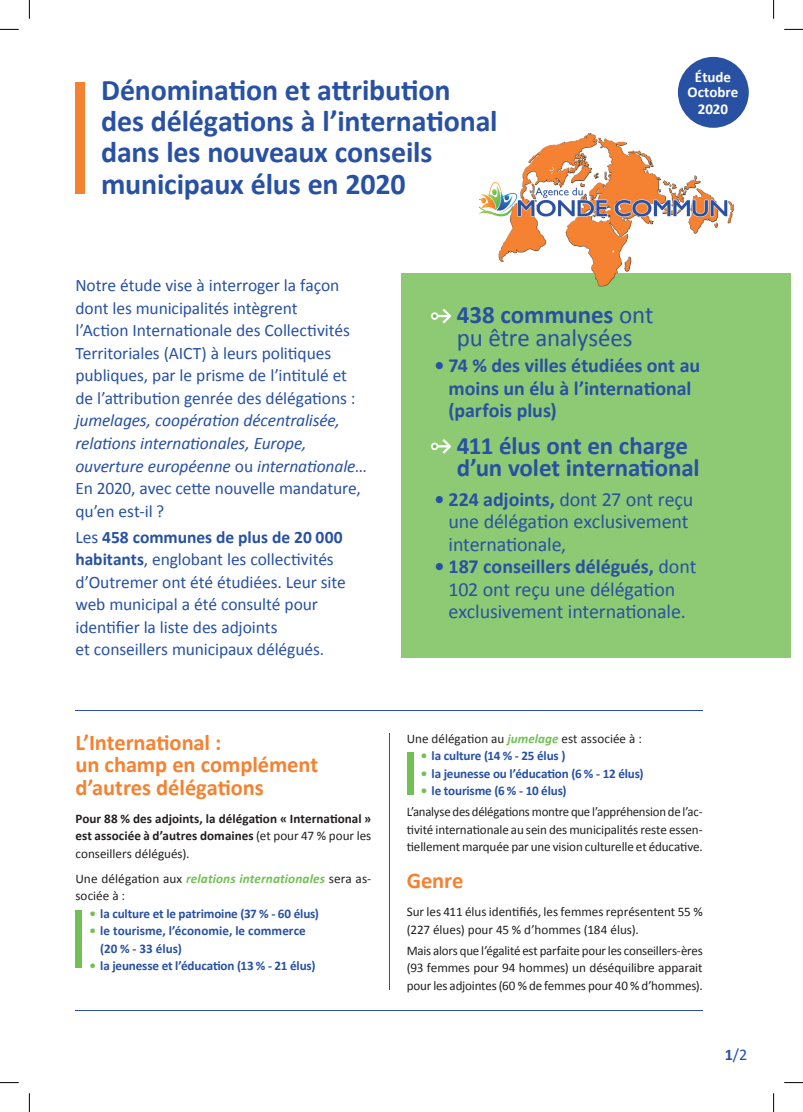
<style>
.page{position:relative;width:803px;height:1112px;background:#fff}
.page>*{position:absolute;margin:0;border:0;box-sizing:border-box;transform-origin:0 0}
.t1{font:700 30px/31.2px "Calibri";letter-spacing:-.005em;color:#2851a3}
.t2{font:700 25px/22.5px "Calibri";letter-spacing:-.005em;color:#2851a3}
.t3{font:25px/22.5px "Calibri";letter-spacing:-.01em;color:#2851a3}
.t4{font:700 22.5px/22.5px "Calibri";letter-spacing:-.005em;color:#f48231}
.t5{font:20px/22.5px "Calibri";letter-spacing:-.005em;color:#2851a3}
.t6{font:700 20px/22.5px "Calibri";letter-spacing:-.005em;color:#2851a3}
.t7{font:17.5px/22.5px "Calibri";letter-spacing:-.005em;color:#2851a3}
.t8{font:italic 17.5px/22.5px "Calibri";letter-spacing:-.01em;color:#2851a3}
.t9{font:16.25px "Calibri";color:#2851a3}
.t10{font:700 15px/15px "Calibri";color:#fff;text-align:center}
.t11{font:13.12px/17.5px "Calibri";letter-spacing:-.01em;color:#231f20}
.t12{font:700 13.12px/17.5px "Calibri";letter-spacing:-.01em;color:#2851a3}
.t13{font:700 13.12px/17.5px "Calibri";letter-spacing:.005em;color:#231f20;text-align:justify}
.s1{font-style:normal}
.s2{font-weight:700}
.s3{font-weight:400}
.s4{font-weight:700;font-style:italic;color:#72c054}
.s5{color:#72c054}
.s6{font-weight:700;color:#72c054}
.s7{font-weight:700;color:#2851a3}
</style>
<div class="page">
<div style="left:401px;top:273px;width:390px;height:384px;background:#8eca74"></div>
<img style="left:479px;top:134px;width:255px;height:153px">
<div style="left:678px;top:57px;width:71px;height:71px;background:#2851a3;border-radius:50%"></div>
<div style="left:75px;top:82px;width:10px;height:111px;background:#f48231"></div>
<hr style="left:389px;top:732px;width:1px;height:257px;background:#2851a3">
<div style="left:75px;top:909px;width:7px;height:58px;background:#72c054"></div>
<svg style="left:431px;top:309px;width:20px;height:14px"></svg>
<svg style="left:431px;top:439px;width:20px;height:14px"></svg>
<div style="left:407px;top:752px;width:6px;height:42px;background:#72c054"></div>
<hr style="left:75px;top:710px;width:628px;height:1px;background:#2851a3">
<hr style="left:75px;top:1010px;width:628px;height:1px;background:#2851a3">
<svg style="left:0;top:29px;width:19px;height:1px"></svg>
<svg style="left:784px;top:29px;width:19px;height:1px"></svg>
<svg style="left:0;top:1082px;width:19px;height:1px"></svg>
<svg style="left:784px;top:1082px;width:19px;height:1px"></svg>
<svg style="left:29px;top:0;width:1px;height:19px"></svg>
<svg style="left:29px;top:1093px;width:1px;height:18px"></svg>
<svg style="left:773px;top:0;width:1px;height:19px"></svg>
<svg style="left:773px;top:1093px;width:1px;height:18px"></svg>
<h1 class="t1" style="left:101px;top:74px;width:398px">Dénomination et attribution des délégations à l’international dans les nouveaux conseils municipaux élus en 2020</h1>
<p class="t10" style="left:687px;top:69px;width:52px">Étude<br>Octobre</p>
<p class="t10" style="left:698px;top:102px;width:32px">2020</p>
<p class="t7" style="left:75px;top:274px;width:282px">Notre étude vise à interroger la façon dont les municipalités intègrent<br>l’Action Internationale des Collectivités Territoriales (AICT) à leurs politiques publiques, par le prisme de l’intitulé et de l’attribution genrée des délégations :</p>
<h3 class="t8" style="left:75px;top:408px;width:293px">jumelages, coopération décentralisée, relations internationales, Europe, ouverture européenne <span class="s1">ou</span> internationale<span class="s1">… En 2020, avec cette nouvelle mandature, qu’en est-il ?</span></h3>
<h3 class="t7" style="left:75px;top:525px;width:272px">Les <span class="s2">458 communes de plus de 20 000 habitants</span>, englobant les collectivités d’Outremer ont été étudiées. Leur site web municipal a été consulté pour identifier la liste des adjoints<br>et conseillers municipaux délégués.</h3>
<h3 class="t4" style="left:75px;top:730px;width:244px">L’International :<br>un champ en complément d’autres délégations</h3>
<p class="t13" style="left:75px;top:809px;width:297px">Pour 88 % des adjoints, la délégation « International » est associée à d’autres domaines <span class="s3">(et pour 47 % pour les conseillers délégués).</span></p>
<p class="t11" style="left:75px;top:869px;width:297px">Une délégation aux <span class="s4">relations internationales</span> sera as&shy;sociée à :</p>
<p class="t12" style="left:90px;top:904px;width:231px"><span class="s5">•</span> la culture et le patrimoine (37 % - 60 élus)</p>
<p class="t12" style="left:100px;top:921px;width:207px;text-indent:-11px"><span class="s5">•</span> le tourisme, l’économie, le commerce (20 % - 33 élus)</p>
<p class="t12" style="left:90px;top:956px;width:227px"><span class="s5">•</span> la jeunesse et l’éducation (13 % - 21 élus)</p>
<h2 class="t3" style="left:457px;top:304px;width:198px"><span class="s2">438 communes</span> ont pu être analysées</h2>
<h3 class="t6" style="left:449px;top:354px;width:253px;text-indent:-14px">• 74 % des villes étudiées ont au moins un élu à l’international (parfois plus)</h3>
<h2 class="t2" style="left:457px;top:434px;width:244px">411 élus ont en charge d’un volet international</h2>
<h3 class="t5" style="left:449px;top:488px;width:246px;text-indent:-14px"><span class="s2">• 224 adjoints,</span> dont 27 ont reçu une délégation exclusivement internationale,</h3>
<h3 class="t5" style="left:434px;top:555px;width:263px;text-align:center"><span class="s2">• 187 conseillers délégués,</span> dont<br>102 ont reçu une délégation exclusivement internationale.</h3>
<p class="t11" style="left:407px;top:729px;width:237px">Une délégation au <span class="s4">jumelage</span> est associée à :</p>
<p class="t12" style="left:421px;top:747px;width:146px"><span class="s5">•</span> la culture (14 % - 25 élus )</p>
<p class="t12" style="left:421px;top:764px;width:224px"><span class="s5">•</span> la jeunesse ou l’éducation (6 % - 12 élus)</p>
<p class="t11" style="left:407px;top:780px;width:297px;line-height:21.1px;text-indent:14px"><span class="s6">•</span> <span class="s7">le tourisme (6 % - 10 élus)<br></span>L’analyse des délégations montre que l’appréhension de l’ac-</p>
<p class="t11" style="left:407px;top:820px;width:297px">tivité internationale au sein des municipalités reste essen&shy;tiellement marquée par une vision culturelle et éducative.</p>
<h3 class="t4" style="left:407px;top:869px;width:58px">Genre</h3>
<p class="t11" style="left:407px;top:902px;width:297px">Sur les 411 élus identifiés, les femmes représentent 55 % (227 élues) pour 45 % d’hommes (184 élus).</p>
<p class="t11" style="left:407px;top:941px;width:297px;text-align:justify">Mais alors que l’égalité est parfaite pour les conseillers-ères (93 femmes pour 94 hommes) un déséquilibre apparait pour les adjointes (60 % de femmes pour 40 % d’hommes).</p>
<p class="t9" style="left:725px;top:1043px;width:24px"><span class="s2">1</span>/2</p>
</div>
